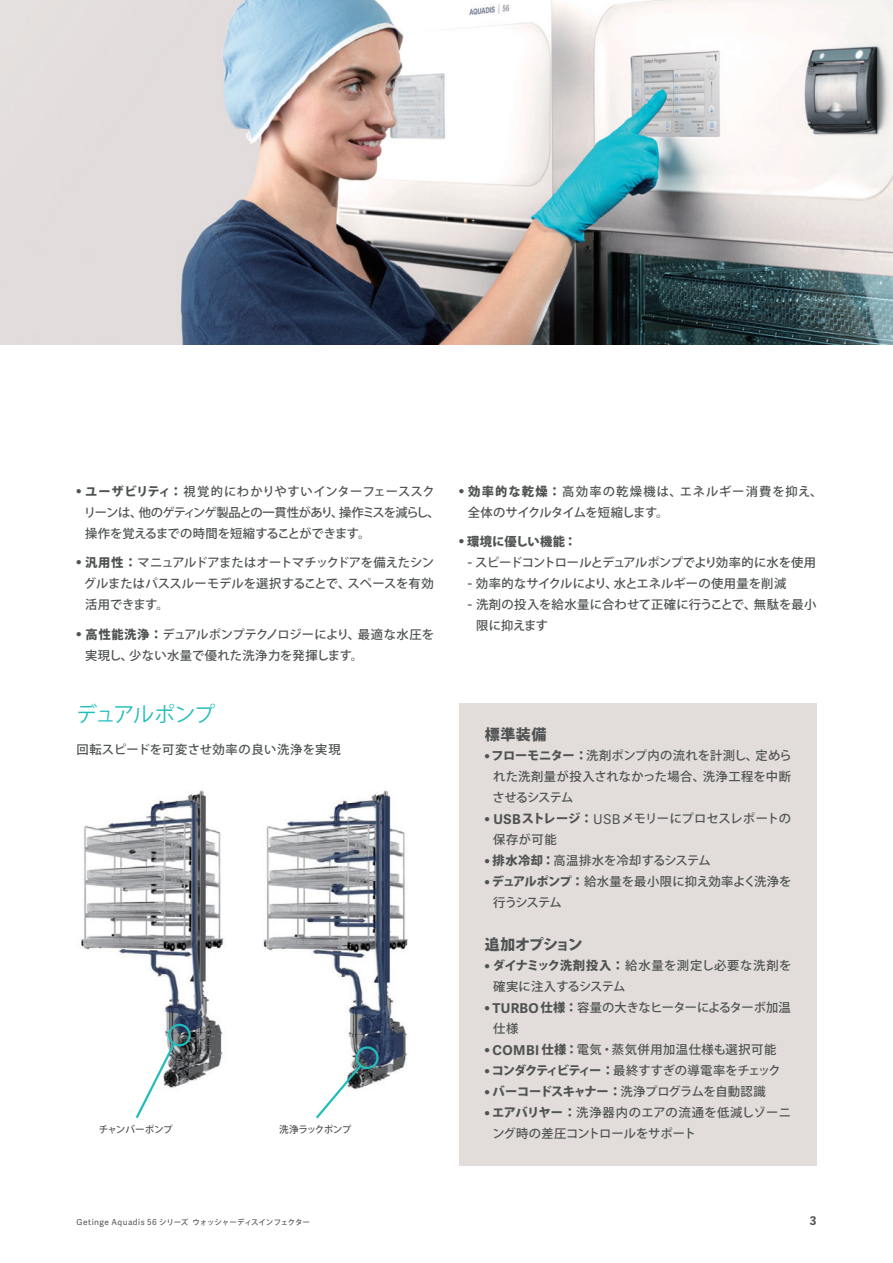
<style>
.page{position:relative;width:893px;height:1263px;background:#fff}
.page>*{position:absolute;margin:0;border:0;box-sizing:border-box;transform-origin:0 0}
.中見出し{font:21px "Koz Go Pr 6 N";letter-spacing:-.065em;color:#21bdbd}
.本文_見出し{font:800 15px "Koz Go Pr 6 N";letter-spacing:-.065em;color:#505353}
.本文_見出し-2{font:800 15px "Koz Go Pr 6 N";letter-spacing:-.01em;color:#505353}
.本文{font:500 12.3px/21px "Koz Go Pr 6 N";color:#505353}
.本文-2{font:500 12.3px/21px "Koz Go Pr 6 N";letter-spacing:-.02em;color:#505353}
.本文-3{font:500 12.3px/21px "Koz Go Pr 6 N";letter-spacing:.04em;color:#505353}
.本文-4{font:500 12.3px/21px "Koz Go Pr 6 N";letter-spacing:.03em;color:#505353}
.本文-5{font:500 12.3px/21px "Koz Go Pr 6 N";letter-spacing:.02em;color:#505353}
.本文-6{font:500 12.3px "Koz Go Pr 6 N";letter-spacing:-.05em;color:#505353}
.本文-7{font:500 12.3px/21px "Koz Go Pr 6 N";letter-spacing:-.025em;color:#505353}
.本文-8{font:500 12.3px "Koz Go Pr 6 N";letter-spacing:-.03em;color:#505353}
.本文-9{font:800 12.3px "Koz Go Pr 6 N";letter-spacing:.01em;color:#505353}
.t1{font:700 12px "Adelle Sans";color:#505353}
.キャプション{font:500 9.6px "Koz Go Pr 6 N";letter-spacing:-.055em;color:#505353}
.t2{font:500 7.5px "Koz Go Pr 6 N";letter-spacing:-.025em;color:#505353}
.s1{font-weight:800}
.s2{font-family:"Adelle Sans";font-weight:400;font-size:13.5px}
.s3{font-family:"Adelle Sans";font-weight:700;font-size:13.5px}
.s4{font-family:"Adelle Sans";font-weight:400;font-size:8.25px}
</style>
<div class="page">
<img style="left:0;top:0;width:893px;height:344px">
<div style="left:459px;top:703px;width:357px;height:462px;background:#e2ddda"></div>
<img style="left:81px;top:790px;width:143px;height:297px">
<img style="left:263px;top:790px;width:145px;height:297px">
<div style="left:168px;top:1024px;width:23px;height:22px;border:2px solid #21bdbd;border-radius:50%"></div>
<svg style="left:134px;top:1041px;width:43px;height:78px"></svg>
<div style="left:356px;top:1046px;width:23px;height:23px;border:2px solid #21bdbd;border-radius:50%"></div>
<svg style="left:314px;top:1063px;width:50px;height:56px"></svg>
<p class="本文-2" style="left:84px;top:481px;width:357px;text-indent:-7px"><sup>●</sup> <span class="s1">ユーザビリティ：</span>視覚的にわかりやすいインターフェーススクリーンは、他のゲティンゲ製品との一貫性があり、操作ミスを減らし、操作を覚えるまでの時間を短縮することができます。</p>
<p class="本文" style="left:84px;top:552px;width:352px;text-align:justify;text-indent:-7px"><sup>●</sup> <span class="s1">汎用性：</span>マニュアルドアまたはオートマチックドアを備えたシングルまたはパススルーモデルを選択することで、スペースを有効活用できます。</p>
<p class="本文" style="left:85px;top:624px;width:351px;text-indent:-9px"><sup>●</sup> <span class="s1">高性能洗浄：</span>デュアルポンプテクノロジーにより、最適な水圧を実現し、少ない水量で優れた洗浄力を発揮します。</p>
<p class="中見出し" style="left:76px;top:702px;width:141px">デュアルポンプ</p>
<p class="本文-4" style="left:77px;top:739px;width:266px">回転スピードを可変させ効率の良い洗浄を実現</p>
<p class="キャプション" style="left:99px;top:1124px;width:75px">チャンバーポンプ</p>
<p class="キャプション" style="left:279px;top:1124px;width:74px">洗浄ラックポンプ</p>
<p class="本文-3" style="left:468px;top:481px;width:356px;text-indent:-9px"><sup>●</sup> <span class="s1">効率的な乾燥：</span>高効率の乾燥機は、エネルギー消費を抑え、全体のサイクルタイムを短縮します。</p>
<p class="本文-9" style="left:459px;top:535px;width:119px"><sup>●</sup> 環境に優しい機能：</p>
<p class="本文-6" style="left:468px;top:556px;width:350px"><span class="s2">-</span> スピードコントロールとデュアルポンプでより効率的に水を使用</p>
<p class="本文" style="left:468px;top:573px;width:320px"><span class="s2">-</span> 効率的なサイクルにより、水とエネルギーの使用量を削減</p>
<p class="本文" style="left:476px;top:594px;width:342px;text-indent:-9px"><span class="s2">-</span> 洗剤の投入を給水量に合わせて正確に行うことで、無駄を最小限に抑えます</p>
<p class="本文_見出し-2" style="left:485px;top:725px;width:63px">標準装備</p>
<p class="本文" style="left:493px;top:746px;width:301px;text-align:justify;text-indent:-8px"><sup>●</sup> <span class="s1">フローモニター：</span>洗剤ポンプ内の流れを計測し、定められた洗剤量が投入されなかった場合、洗浄工程を中断させるシステム</p>
<p class="本文" style="left:493px;top:809px;width:299px;text-indent:-9px"><sup>●</sup> <span class="s3">USB</span><span class="s1">ストレージ：</span><span class="s2">USB</span>メモリーにプロセスレポートの保存が可能</p>
<p class="本文" style="left:485px;top:851px;width:228px"><sup>●</sup> <span class="s1">排水冷却：</span>高温排水を冷却するシステム</p>
<p class="本文" style="left:493px;top:872px;width:300px;text-indent:-9px"><sup>●</sup> <span class="s1">デュアルポンプ：</span>給水量を最小限に抑え効率よく洗浄を行うシステム</p>
<p class="本文_見出し" style="left:485px;top:935px;width:99px">追加オプション</p>
<p class="本文-4" style="left:493px;top:956px;width:300px;text-indent:-9px"><sup>●</sup> <span class="s1">ダイナミック洗剤投入：</span>給水量を測定し必要な洗剤を確実に注入するシステム</p>
<p class="本文-7" style="left:493px;top:998px;width:299px;text-indent:-9px"><sup>●</sup> <span class="s3">TURBO</span> <span class="s1">仕様：</span>容量の大きなヒーターによるターボ加温仕様</p>
<p class="本文-3" style="left:485px;top:1040px;width:293px"><sup>●</sup> <span class="s3">COMBI</span> <span class="s1">仕様：</span>電気・蒸気併用加温仕様も選択可能</p>
<p class="本文" style="left:485px;top:1061px;width:298px"><sup>●</sup> <span class="s1">コンダクティビティー：</span>最終すすぎの導電率をチェック</p>
<p class="本文-8" style="left:485px;top:1085px;width:282px"><sup>●</sup> <span class="s1">バーコードスキャナー：</span>洗浄プログラムを自動認識</p>
<p class="本文-5" style="left:492px;top:1103px;width:300px;text-indent:-8px"><sup>●</sup> <span class="s1">エアバリヤー：</span>洗浄器内のエアの流通を低減しゾーニング時の差圧コントロールをサポート</p>
<p class="t2" style="left:77px;top:1218px;width:235px"><span class="s4">Getinge Aquadis 56</span> シリーズ ウォッシャーディスインフェクター</p>
<p class="t1" style="left:810px;top:1211px;width:8px">3</p>
</div>
